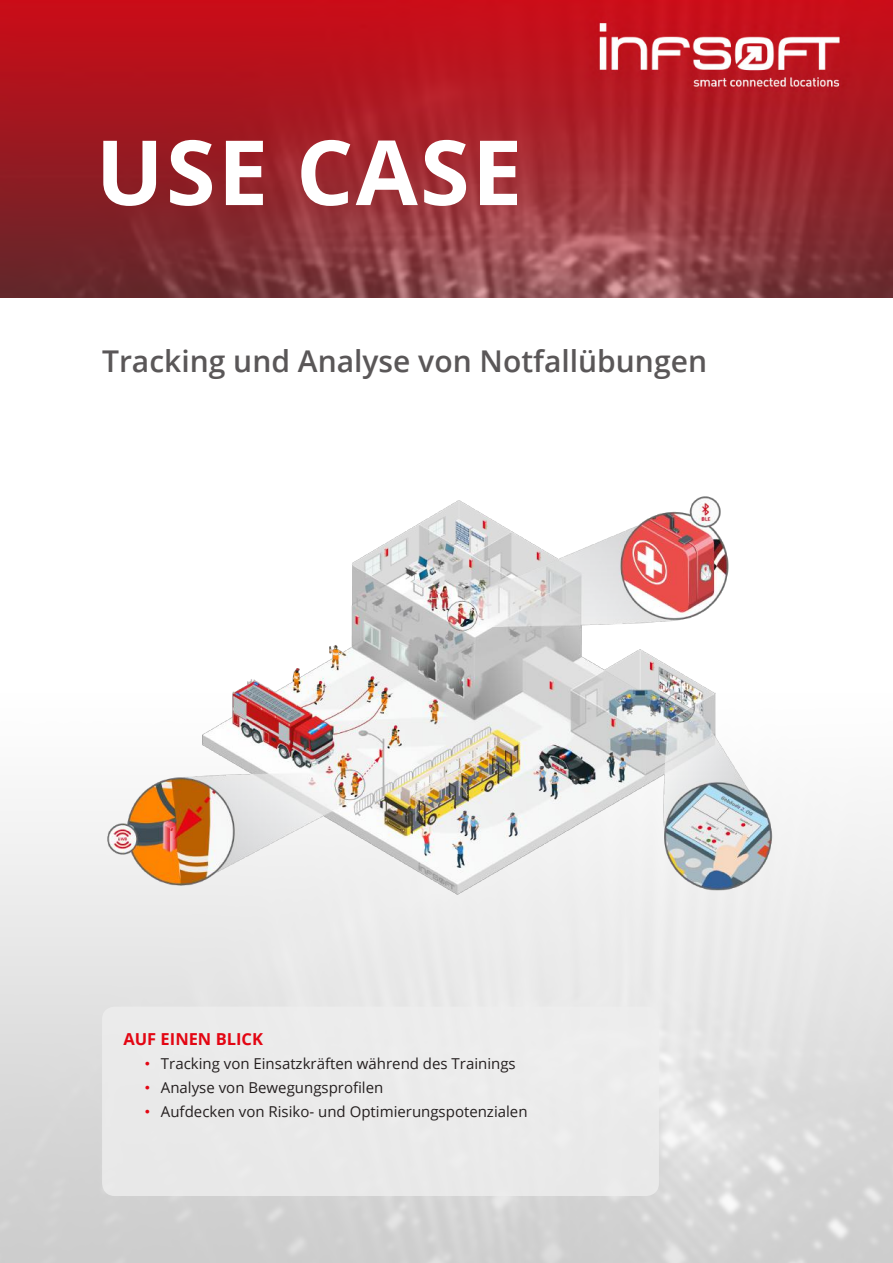
<style>
.page{position:relative;width:893px;height:1263px;background:#fff}
.page>*{position:absolute;margin:0;border:0;box-sizing:border-box;transform-origin:0 0}
.t1{font:700 90px "Open Sans";letter-spacing:.025em;color:#fff}
.t2{font:600 30px "Open Sans";color:#5a5758}
.t3{font:700 16.5px "Open Sans";color:#e30613}
.t4{font:15px "Open Sans";color:#241f1f}
.s1{font-family:"Arial";color:#e30613}
</style>
<div class="page">
<img style="left:0;top:0;width:893px;height:298px">
<div style="left:102px;top:1006px;width:557px;height:190px;background:#eee;border-radius:13px"></div>
<img style="left:102px;top:496px;width:672px;height:409px">
<h1 class="t1" style="left:96px;top:109px;width:428px">USE CASE</h1>
<h2 class="t2" style="left:102px;top:340px;width:606px">Tracking und Analyse von Notfallübungen</h2>
<p class="t3" style="left:123px;top:1027px;width:141px">AUF EINEN BLICK</p>
<p class="t4" style="left:145px;top:1053px;width:373px"><span class="s1">•</span> Tracking von Einsatzkräften während des Trainings</p>
<p class="t4" style="left:145px;top:1077px;width:240px"><span class="s1">•</span> Analyse von Bewegungsprofilen</p>
<p class="t4" style="left:145px;top:1101px;width:384px"><span class="s1">•</span> Aufdecken von Risiko- und Optimierungspotenzialen</p>
</div>
